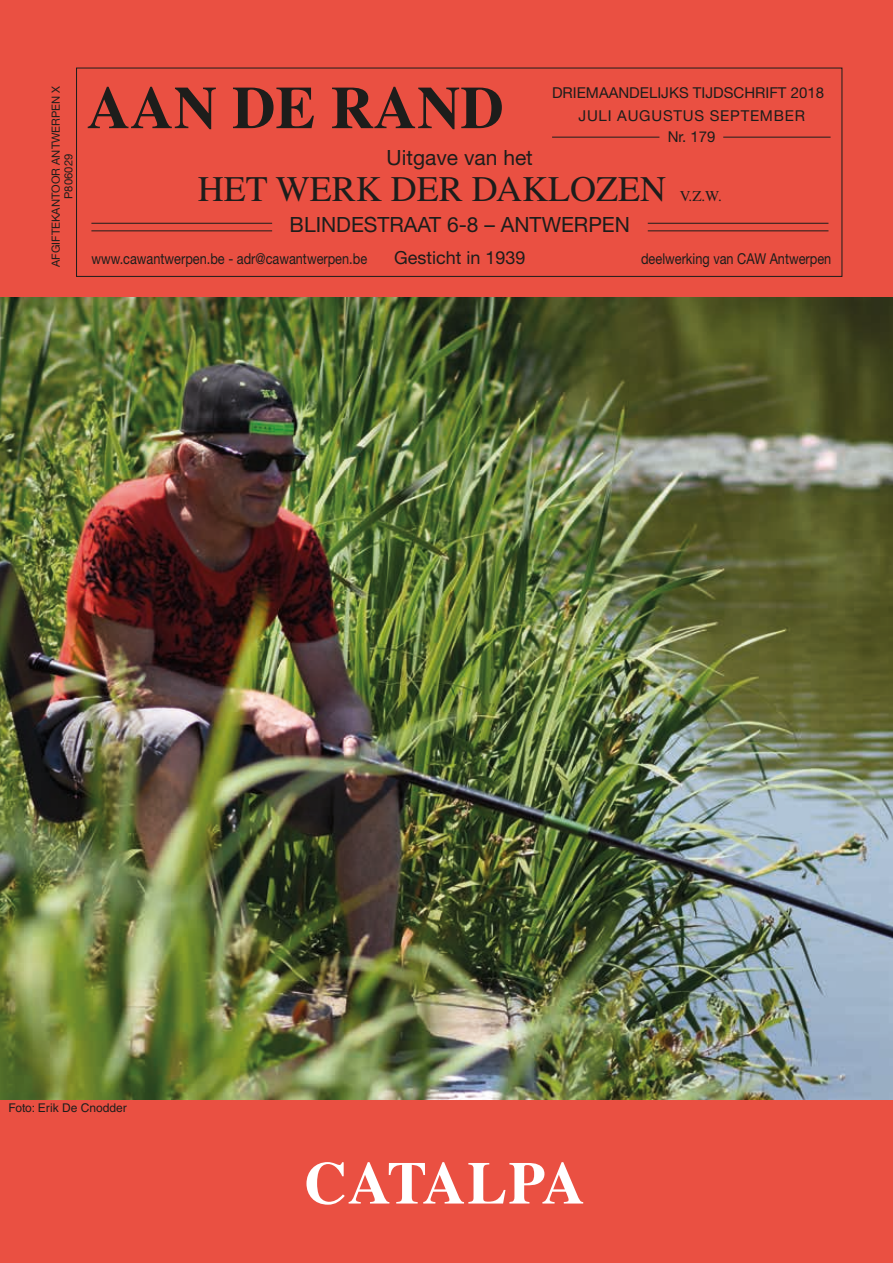
<style>
.page{position:relative;width:893px;height:1263px;background:#ea5042}
.page>*{position:absolute;margin:0;border:0;box-sizing:border-box;transform-origin:0 0}
.t1{font:700 60px "Times LT Std";color:#1d1d1b}
.t2{font:700 60px "Times LT Std";letter-spacing:-.015em;color:#fff}
.t3{font:36px "Times LT Std";color:#1d1d1b}
.t4{font:21px "Helvetica Neue LT Std";color:#1d1d1b}
.t5{font:18px "Helvetica Neue LT Std";color:#1d1d1b}
.t6{font:15px "Helvetica Neue LT Std";color:#1d1d1b;scale:.85 1}
.t7{font:15px/21.9px "Helvetica Neue LT Std";color:#1d1d1b;text-align:center}
.t8{font:15px "Times LT Std";color:#1d1d1b}
.t9{font:12px "Helvetica LT Std";color:#1d1d1b}
.t10{font:11.25px "Helvetica Neue LT Std";color:#1d1d1b}
</style>
<div class="page">
<div style="left:76px;top:68px;width:766px;height:209px;border:1px solid #1d1d1b"></div>
<hr style="left:552px;top:137px;width:107px;height:1px;background:#1d1d1b">
<hr style="left:723px;top:137px;width:108px;height:1px;background:#1d1d1b">
<hr style="left:91px;top:223px;width:181px;height:1px;background:#1d1d1b">
<hr style="left:91px;top:230px;width:181px;height:1px;background:#1d1d1b">
<hr style="left:648px;top:223px;width:180px;height:1px;background:#1d1d1b">
<hr style="left:648px;top:230px;width:180px;height:1px;background:#1d1d1b">
<img style="left:0;top:298px;width:893px;height:801px">
<p class="t10" style="left:49px;top:267px;width:183px;rotate:-90deg">AFGIFTEKANTOOR ANTWERPEN X</p>
<p class="t10" style="left:62px;top:199px;width:46px;rotate:-90deg">P806029</p>
<h1 class="t1" style="left:87px;top:72px;width:418px">AAN DE RAND</h1>
<h3 class="t4" style="left:387px;top:145px;width:148px">Uitgave van het</h3>
<h2 class="t3" style="left:198px;top:169px;width:470px">HET WERK DER DAKLOZEN</h2>
<p class="t7" style="left:552px;top:81px;width:273px">DRIEMAANDELIJKS TIJDSCHRIFT 2018<br>JULI AUGUSTUS SEPTEMBER<br>Nr. 179</p>
<p class="t8" style="left:680px;top:187px;width:44px">V.Z.W.</p>
<h3 class="t4" style="left:290px;top:212px;width:342px">BLINDESTRAAT 6-8 – ANTWERPEN</h3>
<p class="t6" style="left:91px;top:250px;width:326px">www.cawantwerpen.be - adr@cawantwerpen.be</p>
<p class="t5" style="left:394px;top:247px;width:133px">Gesticht in 1939</p>
<p class="t6" style="left:641px;top:250px;width:225px">deelwerking van CAW Antwerpen</p>
<p class="t9" style="left:9px;top:1100px;width:120px">Foto: Erik De Cnodder</p>
<h1 class="t2" style="left:304px;top:1147px;width:283px">CATALPA</h1>
</div>
